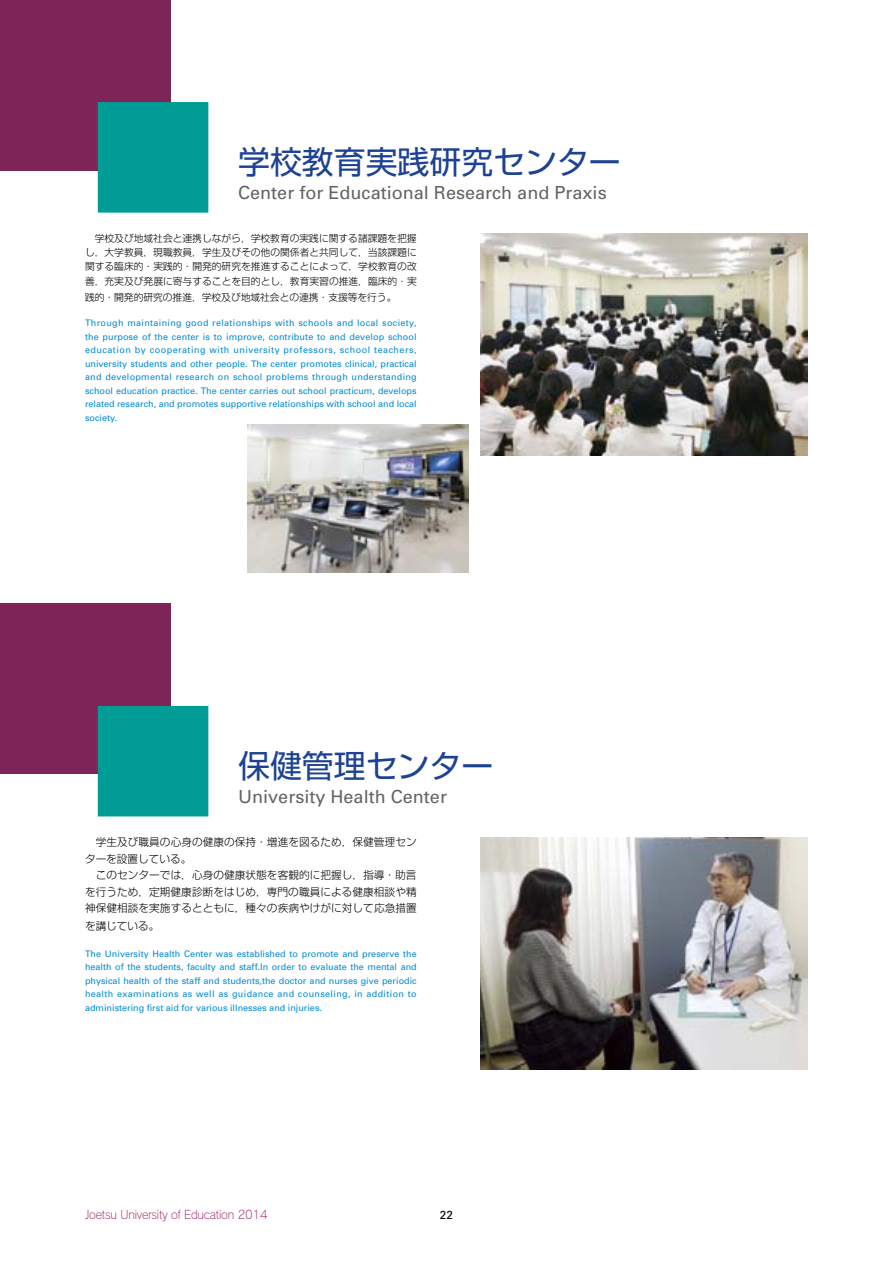
<style>
.page{position:relative;width:893px;height:1263px;background:#fff}
.page>*{position:absolute;margin:0;border:0;box-sizing:border-box;transform-origin:0 0}
.t1{font:31.95px "Shin Go Pro";color:#1d4294}
.t2{font:18px "Univers";color:#656464}
.t3{font:11.7px "Rodin Pro L";letter-spacing:-.02em;color:#9a004f;scale:.95 1}
.t4{font:11.7px "Univers";color:#000}
.t5{font:300 10.65px/16.5px "Shin Go Pro";letter-spacing:.005em;color:#000}
.t6{font:300 9.75px/14.4px "Shin Go Pro";color:#000;text-align:justify}
.t7{font:9px/13.5px "Univers";color:#008bd3;text-align:justify}
</style>
<div class="page">
<div style="left:0;top:0;width:170px;height:170px;background:#7f2456"></div>
<div style="left:98px;top:102px;width:110px;height:111px;background:#009c95;border:2px solid #009c95"></div>
<div style="left:0;top:604px;width:170px;height:170px;background:#7f2456"></div>
<div style="left:98px;top:706px;width:110px;height:110px;background:#009c95"></div>
<img style="left:480px;top:234px;width:328px;height:221px">
<img style="left:480px;top:838px;width:328px;height:231px">
<hr style="left:892px;top:604px;width:1px;height:170px;background:#7f2456">
<img style="left:248px;top:425px;width:221px;height:147px">
<h1 class="t1" style="left:238px;top:136px;width:384px">学校教育実践研究センター</h1>
<h2 class="t2" style="left:238px;top:181px;width:370px">Center for Educational Research and Praxis</h2>
<p class="t6" style="left:85px;top:229px;width:333px">　学校及び地域社会と連携しながら，学校教育の実践に関する諸課題を把握し，大学教員，現職教員，学生及びその他の関係者と共同して，当該課題に関する臨床的・実践的・開発的研究を推進することによって，学校教育の改善，充実及び発展に寄与することを目的とし，教育実習の推進，臨床的・実</p>
<p class="t6" style="left:85px;top:289px;width:313px">践的・開発的研究の推進，学校及び地域社会との連携・支援等を行う。</p>
<p class="t7" style="left:85px;top:316px;width:333px">Through maintaining good relationships with schools and local society, the purpose of the center is to improve, contribute to and develop school education by cooperating with university professors, school teachers, university students and other people. The center promotes clinical, practical and developmental research on school problems through understanding school education practice. The center carries out school practicum, develops related research, and promotes supportive relationships with school and local society.</p>
<h1 class="t1" style="left:238px;top:739px;width:257px">保健管理センター</h1>
<h2 class="t2" style="left:238px;top:785px;width:210px">University Health Center</h2>
<p class="t5" style="left:85px;top:832px;width:333px">　学生及び職員の心身の健康の保持・増進を図るため，保健管理センターを設置している。<br>　このセンターでは，心身の健康状態を客観的に把握し，指導・助言を行うため，定期健康診断をはじめ，専門の職員による健康相談や精神保健相談を実施するとともに，種々の疾病やけがに対して応急措置</p>
<p class="t5" style="left:85px;top:916px;width:76px">を講じている。</p>
<p class="t7" style="left:85px;top:947px;width:333px">The University Health Center was established to promote and preserve the health of the students, faculty and staff.In order to evaluate the mental and physical health of the staff and students,the doctor and nurses give periodic health examinations as well as guidance and counseling, in addition to administering first aid for various illnesses and injuries.</p>
<p class="t3" style="left:85px;top:1207px;width:194px">Joetsu University of Education 2014</p>
<p class="t4" style="left:440px;top:1207px;width:15px">22</p>
</div>
